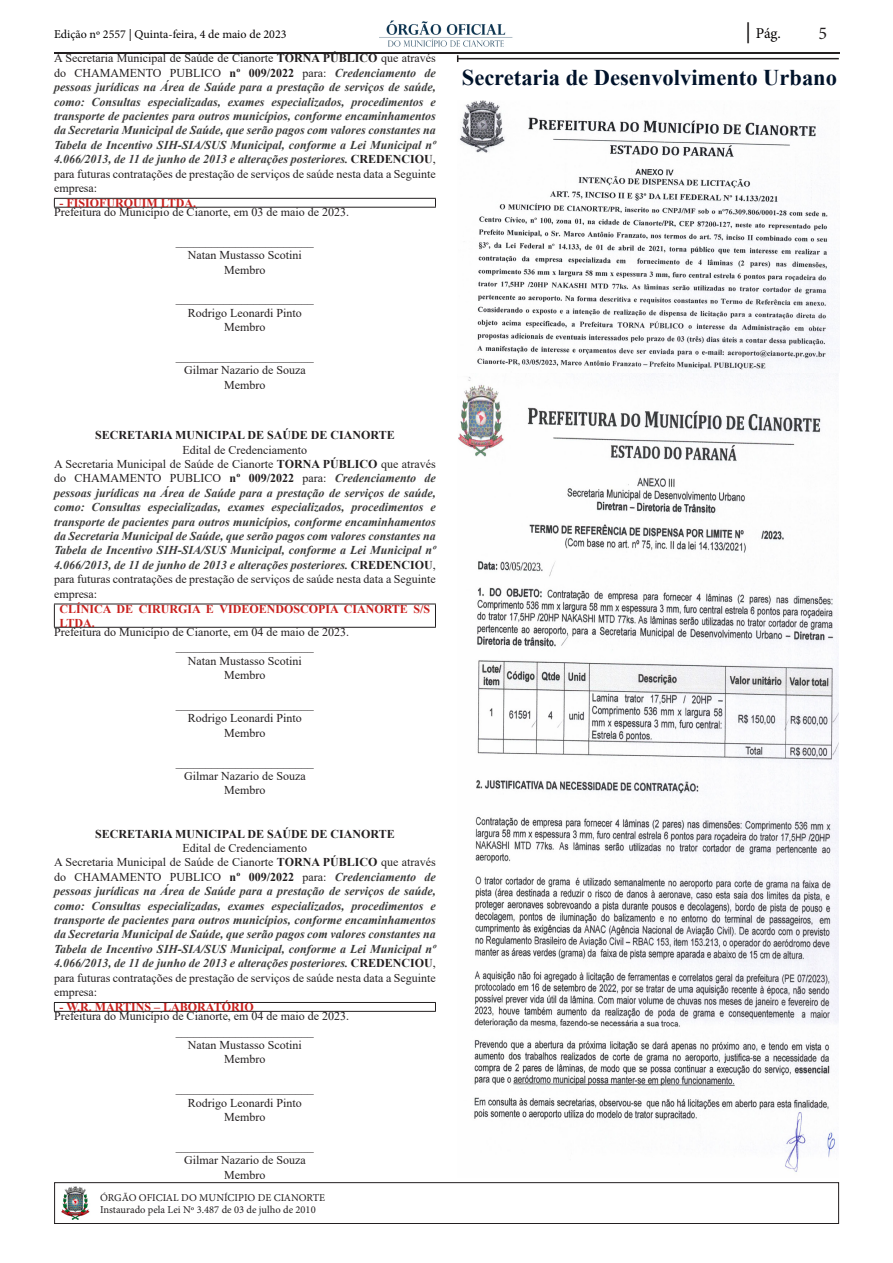
<style>
.page{position:relative;width:893px;height:1263px;background:#fff}
.page>*{position:absolute;margin:0;border:0;box-sizing:border-box;transform-origin:0 0}
.t1{font:700 22.5px "Times New Roman";color:#00132b}
.t2{font:18px "Minion Pro";color:#231f20}
.t3{font:15px "Minion Pro";color:#040000}
.t4{font:italic 700 12px/14.4px "Times New Roman";color:#3c3c3b;text-align:justify}
.t5{font:12px "Times New Roman";color:#231f20}
.t6{font:700 12px/14.4px "Times New Roman";color:#c9211e}
.t7{font:700 12px "Times New Roman";color:#231f20}
.t8{font:12px "Minion Pro";color:#040000}
.t9{font:10.5px/12.6px "Minion Pro";color:#231f20}
.s1{color:#000}
.s2{font-size:21px}
.s3{font-weight:400;font-style:normal;color:#231f20}
.s4{font-style:normal;color:#231f20}
</style>
<div class="page">
<div style="left:54px;top:1182px;width:785px;height:42px;border:1px solid #231f20"></div>
<img style="left:61px;top:1186px;width:29px;height:34px">
<hr style="left:54px;top:52px;width:785px;height:2px;background:#231f20">
<img style="left:379px;top:21px;width:134px;height:26px">
<hr style="left:54px;top:198px;width:382px;height:1px;background:#231f20">
<hr style="left:54px;top:207px;width:382px;height:1px;background:#231f20">
<hr style="left:54px;top:604px;width:382px;height:1px;background:#231f20">
<hr style="left:54px;top:627px;width:382px;height:1px;background:#231f20">
<svg style="left:54px;top:604px;width:1px;height:23px"></svg>
<svg style="left:435px;top:604px;width:1px;height:23px"></svg>
<hr style="left:54px;top:1002px;width:382px;height:1px;background:#231f20">
<hr style="left:54px;top:1011px;width:382px;height:1px;background:#231f20">
<hr style="left:458px;top:58px;width:381px;height:1px;background:#231f20">
<img style="left:458px;top:101px;width:381px;height:1071px">
<p class="t8" style="left:54px;top:26px;width:234px"><span class="s1">Edição nº</span> 2557 | Quinta-feira, 4 de maio de 2023</p>
<p class="t3" style="left:746px;top:23px;width:37px"><span class="s2">|</span> Pág.</p>
<h2 class="t2" style="left:818px;top:22px;width:10px">5</h2>
<p class="t4" style="left:54px;top:51px;width:383px"><span class="s3">A Secretaria Municipal de Saúde de Cianorte</span> <span class="s4">TORNA PÚBLICO</span> <span class="s3">que através do CHAMAMENTO PUBLICO</span> <span class="s4">nº 009/2022</span> <span class="s3">para:</span> Credenciamento de pessoas jurídicas na Área de Saúde para a prestação de serviços de saúde, como: Consultas especializadas, exames especializados, procedimentos e transporte de pacientes para outros municípios, conforme encaminhamentos da Secretaria Municipal de Saúde, que serão pagos com valores constantes na Tabela de Incentivo SIH-SIA/SUS Municipal, conforme a Lei Municipal nº 4.066/2013, de 11 de junho de 2013 e alterações posteriores. <span class="s4">CREDENCIOU</span><span class="s3">, para futuras contratações de prestação de serviços de saúde nesta data a Seguinte empresa:</span></p>
<p class="t6" style="left:60px;top:195px;width:138px">- FISIOFURQUIM LTDA.</p>
<p class="t5" style="left:54px;top:203px;width:297px">Prefeitura do Município de Cianorte, em 03 de maio de 2023.</p>
<p class="t5" style="left:176px;top:232px;width:140px">_______________________</p>
<p class="t5" style="left:188px;top:247px;width:115px">Natan Mustasso Scotini</p>
<p class="t5" style="left:224px;top:261px;width:43px">Membro</p>
<p class="t5" style="left:176px;top:290px;width:140px">_______________________</p>
<p class="t5" style="left:188px;top:304px;width:116px">Rodrigo Leonardi Pinto</p>
<p class="t5" style="left:224px;top:319px;width:43px">Membro</p>
<p class="t5" style="left:176px;top:347px;width:140px">_______________________</p>
<p class="t5" style="left:184px;top:362px;width:123px">Gilmar Nazario de Souza</p>
<p class="t5" style="left:224px;top:376px;width:43px">Membro</p>
<p class="t7" style="left:95px;top:426px;width:301px">SECRETARIA MUNICIPAL DE SAÚDE DE CIANORTE</p>
<p class="t5" style="left:183px;top:441px;width:126px">Edital de Credenciamento</p>
<p class="t4" style="left:54px;top:456px;width:383px"><span class="s3">A Secretaria Municipal de Saúde de Cianorte</span> <span class="s4">TORNA PÚBLICO</span> <span class="s3">que através do CHAMAMENTO PUBLICO</span> <span class="s4">nº 009/2022</span> <span class="s3">para:</span> Credenciamento de pessoas jurídicas na Área de Saúde para a prestação de serviços de saúde, como: Consultas especializadas, exames especializados, procedimentos e transporte de pacientes para outros municípios, conforme encaminhamentos da Secretaria Municipal de Saúde, que serão pagos com valores constantes na Tabela de Incentivo SIH-SIA/SUS Municipal, conforme a Lei Municipal nº 4.066/2013, de 11 de junho de 2013 e alterações posteriores. <span class="s4">CREDENCIOU</span><span class="s3">, para futuras contratações de prestação de serviços de saúde nesta data a Seguinte empresa:</span></p>
<p class="t6" style="left:60px;top:601px;width:372px">CLÍNICA DE CIRURGIA E VIDEOENDOSCOPIA CIANORTE S/S<br>LTDA.</p>
<p class="t5" style="left:54px;top:623px;width:297px">Prefeitura do Município de Cianorte, em 04 de maio de 2023.</p>
<p class="t5" style="left:176px;top:638px;width:140px">_______________________</p>
<p class="t5" style="left:188px;top:652px;width:115px">Natan Mustasso Scotini</p>
<p class="t5" style="left:224px;top:667px;width:43px">Membro</p>
<p class="t5" style="left:176px;top:695px;width:140px">_______________________</p>
<p class="t5" style="left:188px;top:710px;width:116px">Rodrigo Leonardi Pinto</p>
<p class="t5" style="left:224px;top:724px;width:43px">Membro</p>
<p class="t5" style="left:176px;top:753px;width:140px">_______________________</p>
<p class="t5" style="left:184px;top:767px;width:123px">Gilmar Nazario de Souza</p>
<p class="t5" style="left:224px;top:782px;width:43px">Membro</p>
<p class="t7" style="left:95px;top:825px;width:301px">SECRETARIA MUNICIPAL DE SAÚDE DE CIANORTE</p>
<p class="t5" style="left:183px;top:839px;width:126px">Edital de Credenciamento</p>
<p class="t4" style="left:54px;top:855px;width:383px"><span class="s3">A Secretaria Municipal de Saúde de Cianorte</span> <span class="s4">TORNA PÚBLICO</span> <span class="s3">que através do CHAMAMENTO PUBLICO</span> <span class="s4">nº 009/2022</span> <span class="s3">para:</span> Credenciamento de pessoas jurídicas na Área de Saúde para a prestação de serviços de saúde, como: Consultas especializadas, exames especializados, procedimentos e transporte de pacientes para outros municípios, conforme encaminhamentos da Secretaria Municipal de Saúde, que serão pagos com valores constantes na Tabela de Incentivo SIH-SIA/SUS Municipal, conforme a Lei Municipal nº 4.066/2013, de 11 de junho de 2013 e alterações posteriores. <span class="s4">CREDENCIOU</span><span class="s3">, para futuras contratações de prestação de serviços de saúde nesta data a Seguinte empresa:</span></p>
<p class="t6" style="left:60px;top:999px;width:196px">- W.R. MARTINS – LABORATÓRIO</p>
<p class="t5" style="left:54px;top:1008px;width:297px">Prefeitura do Município de Cianorte, em 04 de maio de 2023.</p>
<p class="t5" style="left:188px;top:1036px;width:115px">Natan Mustasso Scotini</p>
<p class="t5" style="left:224px;top:1051px;width:43px">Membro</p>
<p class="t5" style="left:176px;top:1080px;width:140px">_______________________</p>
<p class="t5" style="left:188px;top:1094px;width:116px">Rodrigo Leonardi Pinto</p>
<p class="t5" style="left:224px;top:1108px;width:43px">Membro</p>
<p class="t5" style="left:176px;top:1137px;width:140px">_______________________</p>
<p class="t5" style="left:184px;top:1152px;width:123px">Gilmar Nazario de Souza</p>
<p class="t5" style="left:224px;top:1166px;width:43px">Membro</p>
<p class="t1" style="left:462px;top:61px;width:377px">Secretaria de Desenvolvimento Urbano</p>
<p class="t9" style="left:100px;top:1191px;width:227px">ÓRGÃO OFICIAL DO MUNÍCIPIO DE CIANORTE<br>Instaurado pela Lei Nº 3.487 de 03 de julho de 2010</p>
</div>
